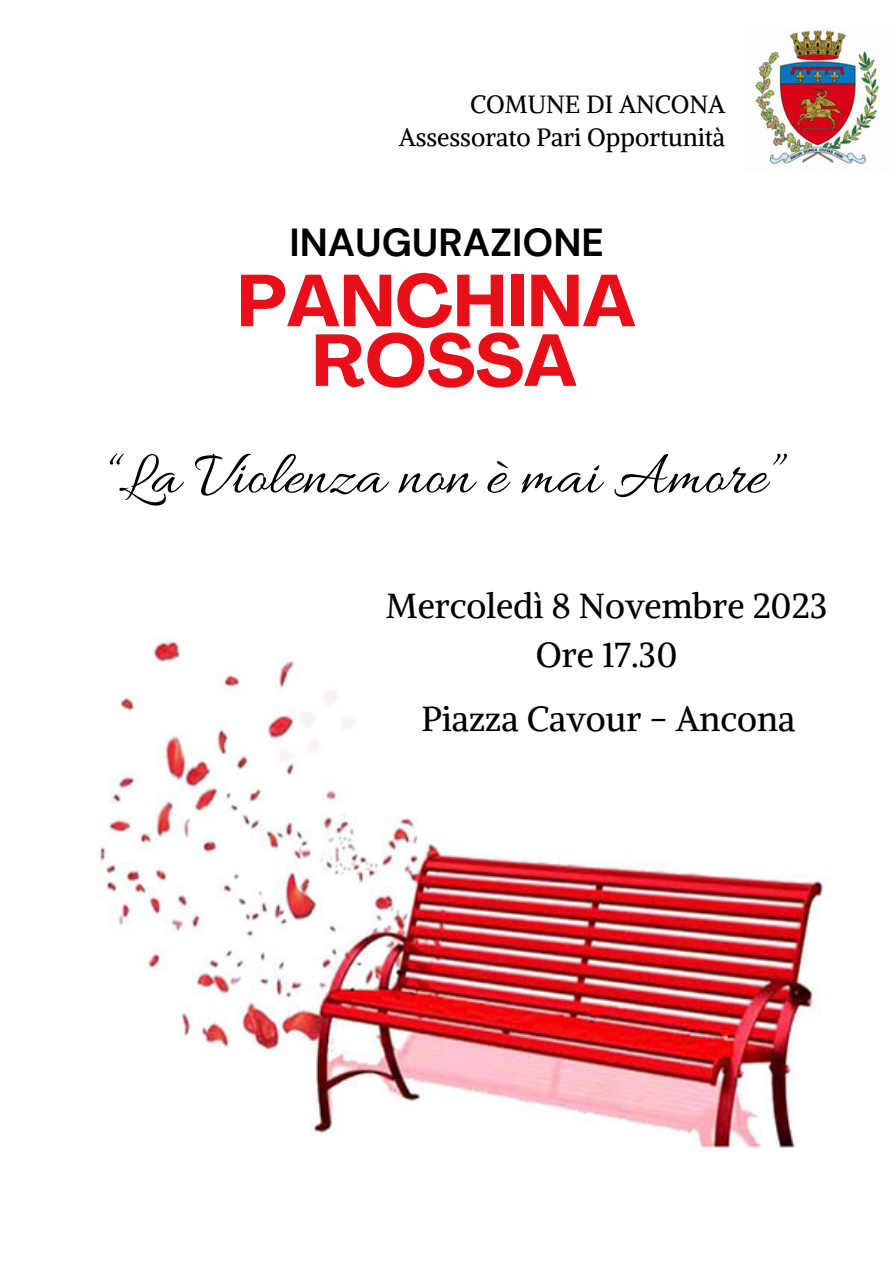
<style>
.page{position:relative;width:894px;height:1264px;background:#fff}
.page>*{position:absolute;margin:0;border:0;box-sizing:border-box;transform-origin:0 0}
.t1{font:700 72.3px "Agrandir";color:#e80f18}
.t2{font:63px "Allura";color:#000}
.t3{font:700 39px "DM Sans";color:#000}
.t4{font:34.65px "Alike";color:#000}
.t5{font:24.75px "Alike";color:#000}
</style>
<div class="page">
<img style="left:97px;top:640px;width:727px;height:508px">
<svg style="left:444px;top:640px;width:380px;height:206px"></svg>
<img style="left:755px;top:29px;width:124px;height:136px">
<p class="t5" style="left:470px;top:88px;width:256px">COMUNE DI ANCONA</p>
<p class="t5" style="left:399px;top:122px;width:328px">Assessorato Pari Opportunità</p>
<p class="t3" style="left:289px;top:217px;width:316px">INAUGURAZIONE</p>
<p class="t1" style="left:237px;top:272px;width:400px">PANCHINA</p>
<p class="t1" style="left:312px;top:331px;width:266px">ROSSA</p>
<p class="t2" style="left:108px;top:441px;width:678px">“La Violenza non è mai Amore”</p>
<p class="t4" style="left:386px;top:584px;width:443px">Mercoledì 8 Novembre 2023</p>
<p class="t4" style="left:535px;top:632px;width:143px">Ore 17.30</p>
<p class="t4" style="left:421px;top:697px;width:375px">Piazza Cavour - Ancona</p>
</div>
